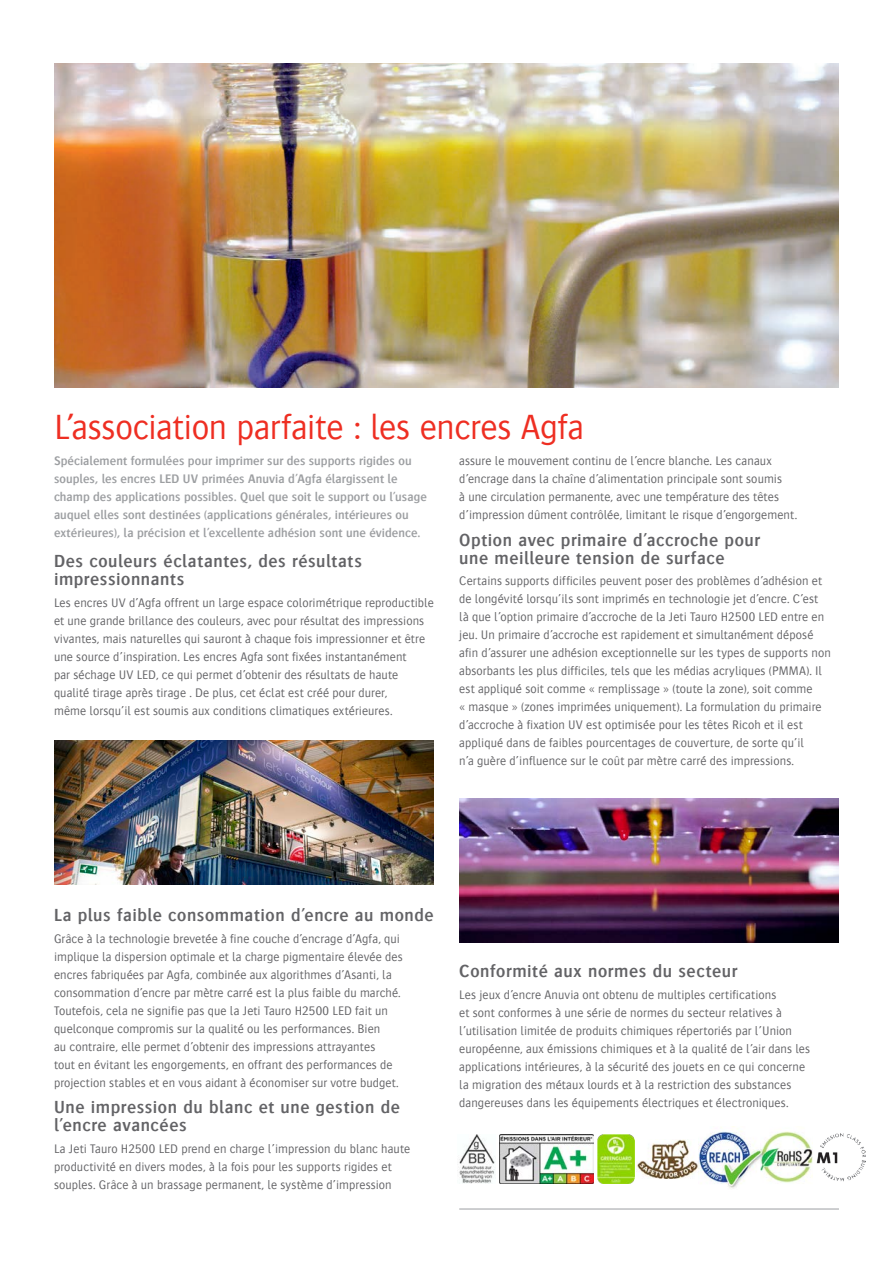
<style>
.page{position:relative;width:893px;height:1263px;background:#fff}
.page>*{position:absolute;margin:0;border:0;box-sizing:border-box;transform-origin:0 0}
.t1{font:300 36px "Bosis For Agfa";letter-spacing:-.01em;color:#ee2e22}
.H3_Frames{font:600 18px/18px "Bosis For Agfa";letter-spacing:.03em;color:#636366}
.Body{font:300 12.75px/18px "Bosis For Agfa";letter-spacing:.01em;color:#636366}
.Body_Frames{font:300 12.75px/18px "Bosis For Agfa";letter-spacing:.01em;color:#636366}
.Intro{font:600 12.75px/18px "Bosis For Agfa";letter-spacing:.005em;color:#9d9fa2}
</style>
<div class="page">
<img style="left:54px;top:64px;width:785px;height:324px">
<hr style="left:459px;top:1208px;width:380px;height:1px;background:#9d9fa2">
<img style="left:500px;top:1134px;width:93px;height:49px">
<img style="left:598px;top:1134px;width:37px;height:49px">
<img style="left:459px;top:1134px;width:36px;height:49px">
<img style="left:636px;top:1139px;width:62px;height:39px">
<img style="left:816px;top:1133px;width:50px;height:49px">
<img style="left:764px;top:1131px;width:49px;height:52px">
<img style="left:699px;top:1126px;width:65px;height:63px">
<img style="left:54px;top:740px;width:380px;height:144px">
<img style="left:459px;top:798px;width:380px;height:144px">
<h2 class="t1" style="left:54px;top:408px;width:532px">L’association parfaite : les encres Agfa</h2>
<p class="Intro" style="left:54px;top:452px;width:374px">Spécialement formulées pour imprimer sur des supports rigides ou souples, les encres LED UV primées Anuvia d’Agfa élargissent le champ des applications possibles. Quel que soit le support ou l’usage auquel elles sont destinées (applications générales, intérieures ou extérieures), la précision et l’excellente adhésion sont une évidence.</p>
<h4 class="H3_Frames" style="left:54px;top:552px;width:310px">Des couleurs éclatantes, des résultats impressionnants</h4>
<p class="Body" style="left:54px;top:593px;width:381px">Les encres UV d’Agfa offrent un large espace colorimétrique reproductible et une grande brillance des couleurs, avec pour résultat des impressions vivantes, mais naturelles qui sauront à chaque fois impressionner et être une source d’inspiration. Les encres Agfa sont fixées instantanément<br>par séchage UV LED, ce qui permet d’obtenir des résultats de haute qualité tirage après tirage . De plus, cet éclat est créé pour durer,<br>même lorsqu’il est soumis aux conditions climatiques extérieures.</p>
<p class="Body" style="left:459px;top:452px;width:339px">assure le mouvement continu de l’encre blanche. Les canaux d’encrage dans la chaîne d’alimentation principale sont soumis<br>à une circulation permanente, avec une température des têtes d’impression dûment contrôlée, limitant le risque d’engorgement.</p>
<h4 class="H3_Frames" style="left:459px;top:531px;width:302px">Option avec primaire d’accroche pour une meilleure tension de surface</h4>
<p class="Body" style="left:459px;top:572px;width:373px">Certains supports difficiles peuvent poser des problèmes d’adhésion et de longévité lorsqu’ils sont imprimés en technologie jet d’encre. C’est là que l’option primaire d’accroche de la Jeti Tauro H2500 LED entre en jeu. Un primaire d’accroche est rapidement et simultanément déposé afin d’assurer une adhésion exceptionnelle sur les types de supports non absorbants les plus difficiles, tels que les médias acryliques (PMMA). Il est appliqué soit comme « remplissage » (toute la zone), soit comme<br>« masque » (zones imprimées uniquement). La formulation du primaire d’accroche à fixation UV est optimisée pour les têtes Ricoh et il est appliqué dans de faibles pourcentages de couverture, de sorte qu’il<br>n’a guère d’influence sur le coût par mètre carré des impressions.</p>
<h4 class="H3_Frames" style="left:54px;top:906px;width:381px">La plus faible consommation d’encre au monde</h4>
<p class="Body" style="left:54px;top:929px;width:350px">Grâce à la technologie brevetée à fine couche d’encrage d’Agfa, qui implique la dispersion optimale et la charge pigmentaire élevée des encres fabriquées par Agfa, combinée aux algorithmes d’Asanti, la consommation d’encre par mètre carré est la plus faible du marché.<br>Toutefois, cela ne signifie pas que la Jeti Tauro H2500 LED fait un quelconque compromis sur la qualité ou les performances. Bien<br>au contraire, elle permet d’obtenir des impressions attrayantes<br>tout en évitant les engorgements, en offrant des performances de projection stables et en vous aidant à économiser sur votre budget.</p>
<h4 class="H3_Frames" style="left:54px;top:1098px;width:347px">Une impression du blanc et une gestion de l’encre avancées</h4>
<p class="Body" style="left:54px;top:1139px;width:358px">La Jeti Tauro H2500 LED prend en charge l’impression du blanc haute productivité en divers modes, à la fois pour les supports rigides et souples. Grâce à un brassage permanent, le système d’impression</p>
<p class="H3_Frames" style="left:459px;top:962px;width:280px">Conformité aux normes du secteur</p>
<p class="Body_Frames" style="left:459px;top:985px;width:352px">Les jeux d’encre Anuvia ont obtenu de multiples certifications<br>et sont conformes à une série de normes du secteur relatives à l’utilisation limitée de produits chimiques répertoriés par l’Union européenne, aux émissions chimiques et à la qualité de l’air dans les applications intérieures, à la sécurité des jouets en ce qui concerne la migration des métaux lourds et à la restriction des substances dangereuses dans les équipements électriques et électroniques.</p>
</div>
